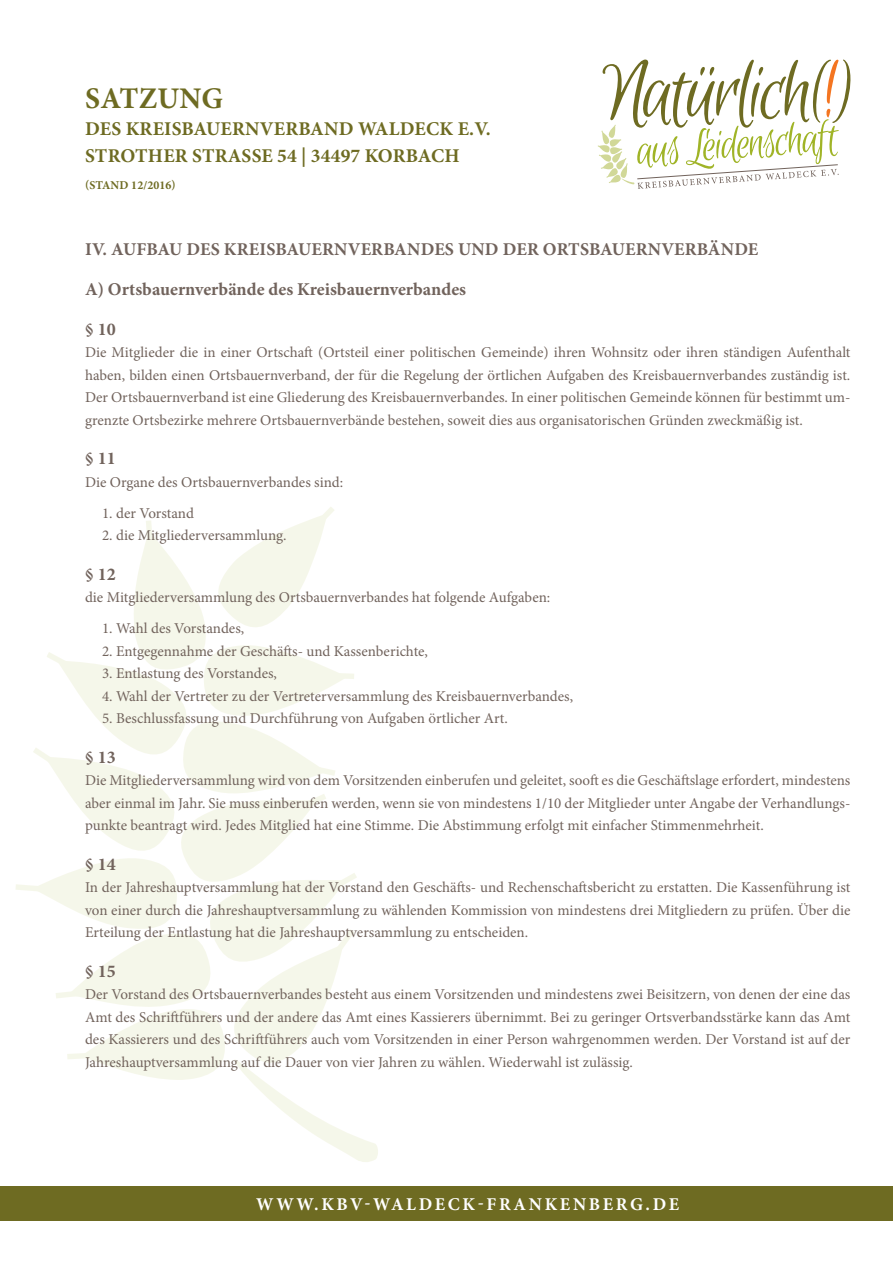
<style>
.page{position:relative;width:893px;height:1263px;background:#fff}
.page>*{position:absolute;margin:0;border:0;box-sizing:border-box;transform-origin:0 0}
.t1{font:700 30px "Minion Pro";letter-spacing:.01em;color:#6e6b22}
.t2{font:700 19.5px/27px "Minion Pro";letter-spacing:.01em;color:#6e6b22}
.t3{font:700 18px/39.5px "Minion Pro";letter-spacing:.01em;color:#71635c}
.t4{font:700 18px "Minion Pro";letter-spacing:.15em;color:#fff}
.t5{font:15px/22.5px "Minion Pro";color:#71635c;text-align:justify}
.t6{font:700 12px "Minion Pro";letter-spacing:.01em;color:#6e6b22}
</style>
<div class="page">
<div style="left:0;top:1186px;width:893px;height:34px;background:#6e6b22"></div>
<svg style="left:16px;top:507px;width:362px;height:655px"></svg>
<svg style="left:598px;top:60px;width:252px;height:129px"></svg>
<h1 class="t1" style="left:85px;top:77px;width:139px">SATZUNG</h1>
<h2 class="t2" style="left:85px;top:115px;width:407px">DES KREISBAUERNVERBAND WALDECK E.V.<br>STROTHER STRASSE 54 | 34497 KORBACH</h2>
<p class="t6" style="left:85px;top:177px;width:92px">(STAND 12/2016)</p>
<p class="t3" style="left:85px;top:230px;width:675px">IV. AUFBAU DES KREISBAUERNVERBANDES UND DER ORTSBAUERNVERBÄNDE<br>A) ORTSBAUERNVERBÄNDE DES KREISBAUERNVERBANDES<br>§ 10</p>
<p class="t5" style="left:85px;top:341px;width:767px">Die Mitglieder die in einer Ortschaft (Ortsteil einer politischen Gemeinde) ihren Wohnsitz oder ihren ständigen Aufenthalt haben, bilden einen Ortsbauernverband, der für die Regelung der örtlichen Aufgaben des Kreisbauernverbandes zuständig ist.<br>Der Ortsbauernverband ist eine Gliederung des Kreisbauernverbandes. In einer politischen Gemeinde können für bestimmt um&shy;grenzte Ortsbezirke mehrere Ortsbauernverbände bestehen, soweit dies aus organisatorischen Gründen zweckmäßig ist.</p>
<p class="t3" style="left:85px;top:438px;width:32px">§ 11</p>
<p class="t5" style="left:85px;top:471px;width:260px">Die Organe des Ortsbauernverbandes sind:</p>
<p class="t5" style="left:102px;top:502px;width:93px">1. der Vorstand</p>
<p class="t5" style="left:102px;top:524px;width:186px">2. die Mitgliederversammlung.</p>
<p class="t3" style="left:85px;top:554px;width:32px">§ 12</p>
<p class="t5" style="left:85px;top:586px;width:467px">die Mitgliederversammlung des Ortsbauernverbandes hat folgende Aufgaben:</p>
<p class="t5" style="left:102px;top:617px;width:144px">1. Wahl des Vorstandes,</p>
<p class="t5" style="left:102px;top:640px;width:327px">2. Entgegennahme der Geschäfts- und Kassenberichte,</p>
<p class="t5" style="left:102px;top:662px;width:176px">3. Entlastung des Vorstandes,</p>
<p class="t5" style="left:102px;top:685px;width:473px">4. Wahl der Vertreter zu der Vertreterversammlung des Kreisbauernverbandes,</p>
<p class="t5" style="left:102px;top:707px;width:407px">5. Beschlussfassung und Durchführung von Aufgaben örtlicher Art.</p>
<p class="t3" style="left:85px;top:737px;width:32px">§ 13</p>
<p class="t5" style="left:85px;top:769px;width:767px">Die Mitgliederversammlung wird von dem Vorsitzenden einberufen und geleitet, sooft es die Geschäftslage erfordert, mindestens aber einmal im Jahr. Sie muss einberufen werden, wenn sie von mindestens 1/10 der Mitglieder unter Angabe der Verhandlungs&shy;punkte beantragt wird. Jedes Mitglied hat eine Stimme. Die Abstimmung erfolgt mit einfacher Stimmenmehrheit.</p>
<p class="t3" style="left:85px;top:844px;width:32px">§ 14</p>
<p class="t5" style="left:85px;top:876px;width:767px">In der Jahreshauptversammlung hat der Vorstand den Geschäfts- und Rechenschaftsbericht zu erstatten. Die Kassenführung ist von einer durch die Jahreshauptversammlung zu wählenden Kommission von mindestens drei Mitgliedern zu prüfen. Über die Erteilung der Entlastung hat die Jahreshauptversammlung zu entscheiden.</p>
<p class="t3" style="left:85px;top:951px;width:32px">§ 15</p>
<p class="t5" style="left:85px;top:983px;width:767px">Der Vorstand des Ortsbauernverbandes besteht aus einem Vorsitzenden und mindestens zwei Beisitzern, von denen der eine das Amt des Schriftführers und der andere das Amt eines Kassierers übernimmt. Bei zu geringer Ortsverbandsstärke kann das Amt des Kassierers und des Schriftführers auch vom Vorsitzenden in einer Person wahrgenommen werden. Der Vorstand ist auf der Jahreshauptversammlung auf die Dauer von vier Jahren zu wählen. Wiederwahl ist zulässig.</p>
<p class="t4" style="left:256px;top:1191px;width:21px">WWW</p>
<p class="t4" style="left:314px;top:1191px;width:367px">.KBV-WALDECK-FRANKENBERG.DE</p>
</div>
